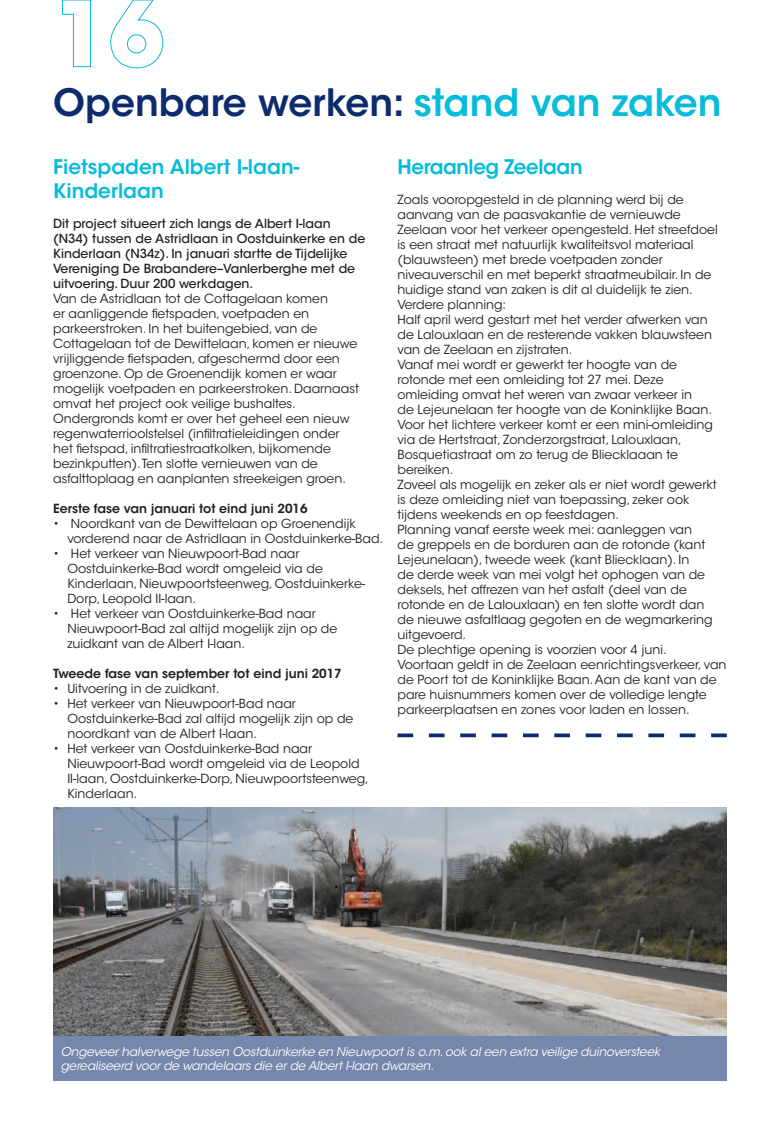
<style>
.page{position:relative;width:780px;height:1134px;background:#fff}
.page>*{position:absolute;margin:0;border:0;box-sizing:border-box;transform-origin:0 0}
.Titels_licht_blauw{font:600 37.5px "ITC Avant Garde Std";color:#0d2c6e}
.Titels_licht_blauw-2{font:600 20px "ITC Avant Garde Std";color:#07bbda}
.Titels_licht_blauw-3{font:600 20px "ITC Avant Garde Std";letter-spacing:-.02em;color:#07bbda}
.Body{font:12.5px/15px "ITC Avant Garde Std";color:#231f20}
.Body-2{font:500 12.5px/15px "ITC Avant Garde Std";color:#231f20}
.Body-3{font:600 12.5px "ITC Avant Garde Std";color:#231f20}
.Onderschrift_foto{font:italic 12.12px/14.6px "ITC Avant Garde Std";letter-spacing:-.01em;color:#fff}
.s1{color:#07bbda}
</style>
<div class="page">
<svg style="left:397px;top:733px;width:329px;height:4px"></svg>
<div style="left:53px;top:1036px;width:673px;height:45px;background:#7587ac"></div>
<img style="left:53px;top:808px;width:673px;height:228px">
<svg style="left:62px;top:0;width:29px;height:67px"></svg>
<svg style="left:110px;top:0;width:53px;height:68px"></svg>
<p class="Titels_licht_blauw" style="left:53px;top:79px;width:670px">Openbare werken: <span class="s1">stand van zaken</span></p>
<p class="Titels_licht_blauw-2" style="left:53px;top:154px;width:247px">Fietspaden Albert I-laan-</p>
<p class="Titels_licht_blauw-2" style="left:53px;top:178px;width:112px">Kinderlaan</p>
<p class="Body-2" style="left:53px;top:216px;width:314px">Dit project situeert zich langs de Albert I-laan (N34) tussen de Astridlaan in Oostduinkerke en de Kinderlaan (N34z). In januari startte de Tijdelijke Vereniging De Brabandere–Vanlerberghe met de uitvoering. Duur 200 werkdagen.</p>
<p class="Body" style="left:53px;top:291px;width:307px">Van de Astridlaan tot de Cottagelaan komen<br>er aanliggende fietspaden, voetpaden en parkeerstroken. In het buitengebied, van de Cottagelaan tot de Dewittelaan, komen er nieuwe vrijliggende fietspaden, afgeschermd door een groenzone. Op de Groenendijk komen er waar mogelijk voetpaden en parkeerstroken. Daarnaast omvat het project ook veilige bushaltes.</p>
<p class="Body" style="left:53px;top:411px;width:298px">Ondergronds komt er over het geheel een nieuw regenwaterrioolstelsel (infiltratieleidingen onder het fietspad, infiltratiestraatkolken, bijkomende bezinkputten). Ten slotte vernieuwen van de asfalttoplaag en aanplanten streekeigen groen.</p>
<p class="Body-3" style="left:53px;top:501px;width:256px">Eerste fase van januari tot eind juni 2016</p>
<p class="Body" style="left:67px;top:516px;width:317px;text-indent:-14px">• Noordkant van de Dewittelaan op Groenendijk vorderend naar de Astridlaan in Oostduinkerke-Bad.</p>
<p class="Body" style="left:67px;top:546px;width:299px;text-indent:-14px">• Het verkeer van Nieuwpoort-Bad naar Oostduinkerke-Bad wordt omgeleid via de Kinderlaan, Nieuwpoortsteenweg, Oostduinkerke-Dorp, Leopold II-laan.</p>
<p class="Body" style="left:67px;top:606px;width:271px;text-indent:-14px">• Het verkeer van Oostduinkerke-Bad naar<br>Nieuwpoort-Bad zal altijd mogelijk zijn op de zuidkant van de Albert I-laan.</p>
<p class="Body-3" style="left:53px;top:666px;width:290px">Tweede fase van september tot eind juni 2017</p>
<p class="Body" style="left:53px;top:681px;width:168px">• Uitvoering in de zuidkant.</p>
<p class="Body" style="left:67px;top:696px;width:287px;text-indent:-14px">• Het verkeer van Nieuwpoort-Bad naar<br>Oostduinkerke-Bad zal altijd mogelijk zijn op de noordkant van de Albert I-laan.</p>
<p class="Body" style="left:67px;top:741px;width:303px;text-indent:-14px">• Het verkeer van Oostduinkerke-Bad naar Nieuwpoort-Bad wordt omgeleid via de Leopold II-laan, Oostduinkerke-Dorp, Nieuwpoortsteenweg, Kinderlaan.</p>
<p class="Titels_licht_blauw-3" style="left:397px;top:154px;width:186px">Heraanleg Zeelaan</p>
<p class="Body" style="left:397px;top:192px;width:322px">Zoals vooropgesteld in de planning werd bij de aanvang van de paasvakantie de vernieuwde Zeelaan voor het verkeer opengesteld. Het streefdoel is een straat met natuurlijk kwaliteitsvol materiaal (blauwsteen) met brede voetpaden zonder niveauverschil en met beperkt straatmeubilair. In de huidige stand van zaken is dit al duidelijk te zien.</p>
<p class="Body" style="left:397px;top:297px;width:110px">Verdere planning:</p>
<p class="Body" style="left:397px;top:312px;width:316px">Half april werd gestart met het verder afwerken van de Lalouxlaan en de resterende vakken blauwsteen van de Zeelaan en zijstraten.</p>
<p class="Body" style="left:397px;top:357px;width:317px">Vanaf mei wordt er gewerkt ter hoogte van de rotonde met een omleiding tot 27 mei. Deze omleiding omvat het weren van zwaar verkeer in<br>de Lejeunelaan ter hoogte van de Koninklijke Baan.<br>Voor het lichtere verkeer komt er een mini-omleiding via de Hertstraat, Zonderzorgstraat, Lalouxlaan, Bosquetiastraat om zo terug de Bliecklaaan te bereiken.</p>
<p class="Body" style="left:397px;top:477px;width:320px">Zoveel als mogelijk en zeker als er niet wordt gewerkt is deze omleiding niet van toepassing, zeker ook tijdens weekends en op feestdagen.</p>
<p class="Body" style="left:397px;top:522px;width:316px">Planning vanaf eerste week mei: aanleggen van<br>de greppels en de borduren aan de rotonde (kant Lejeunelaan), tweede week (kant Bliecklaan). In<br>de derde week van mei volgt het ophogen van de deksels, het affrezen van het asfalt (deel van de rotonde en de Lalouxlaan) en ten slotte wordt dan de nieuwe asfaltlaag gegoten en de wegmarkering uitgevoerd.</p>
<p class="Body" style="left:397px;top:642px;width:271px">De plechtige opening is voorzien voor 4 juni.</p>
<p class="Body" style="left:397px;top:657px;width:330px">Voortaan geldt in de Zeelaan eenrichtingsverkeer, van de Poort tot de Koninklijke Baan. Aan de kant van de pare huisnummers komen over de volledige lengte parkeerplaatsen en zones voor laden en lossen.</p>
<p class="Onderschrift_foto" style="left:61px;top:1044px;width:601px">Ongeveer halverwege tussen Oostduinkerke en Nieuwpoort is o.m. ook al een extra veilige duinoversteek gerealiseerd voor de wandelaars die er de Albert I-laan dwarsen.</p>
</div>
